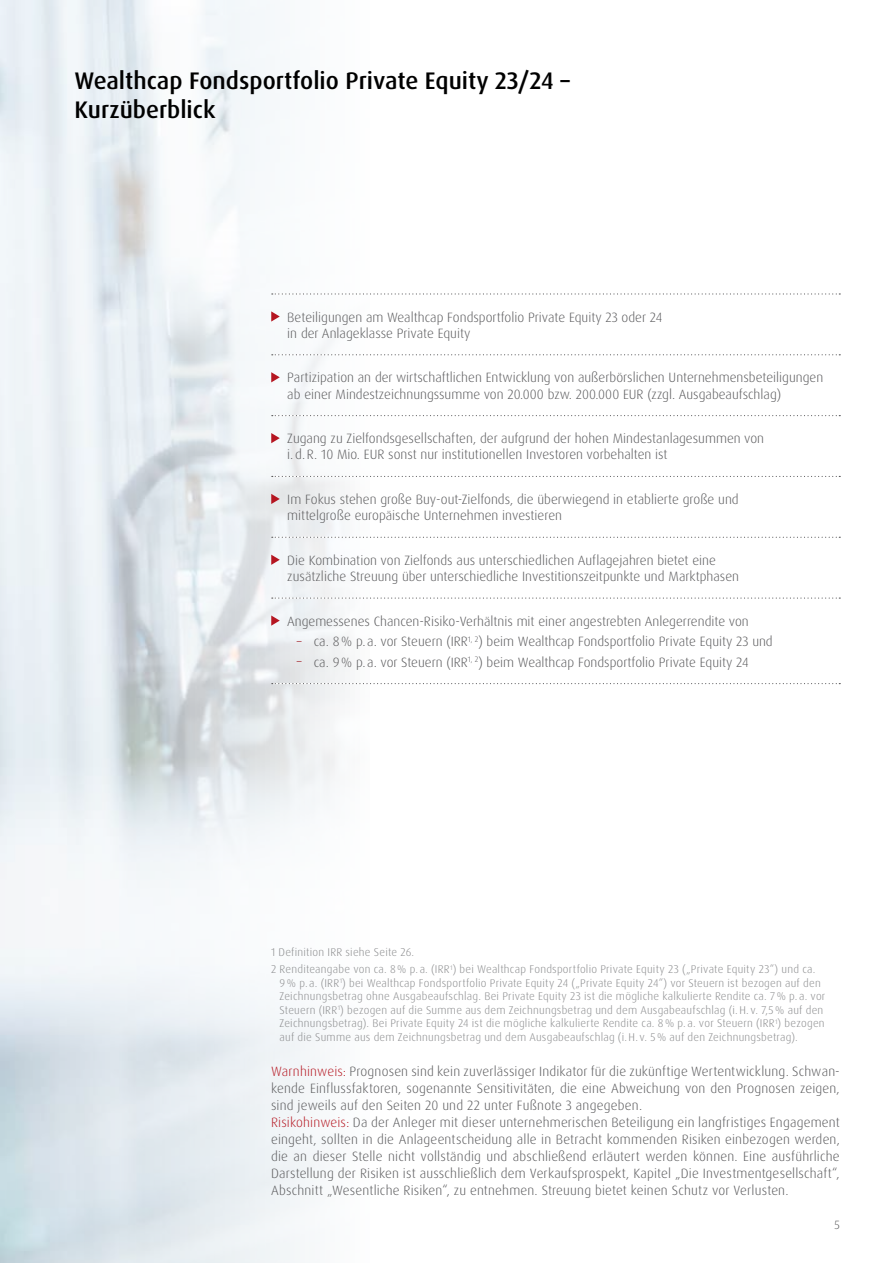
<style>
.page{position:relative;width:893px;height:1263px;background:#fff}
.page>*{position:absolute;margin:0;border:0;box-sizing:border-box;transform-origin:0 0}
.t1{font:500 24px/28.5px "Dax OT";color:#000}
.t2{font:300 13.5px/17px "Dax OT";color:#58585a}
.t3{font:300 12px "Dax OT";color:#58585a}
.t4{font:300 11.25px/13.5px "Dax OT";letter-spacing:.02em;color:#87888a}
.s1{color:#9e141c}
.s2{color:#b51621}
</style>
<div class="page">
<svg style="left:272px;top:293px;width:568px;height:2px"></svg>
<svg style="left:272px;top:354px;width:568px;height:1px"></svg>
<svg style="left:272px;top:415px;width:568px;height:1px"></svg>
<svg style="left:272px;top:476px;width:568px;height:1px"></svg>
<svg style="left:272px;top:537px;width:568px;height:1px"></svg>
<svg style="left:272px;top:597px;width:568px;height:2px"></svg>
<svg style="left:272px;top:683px;width:568px;height:1px"></svg>
<svg style="left:271px;top:311px;width:9px;height:11px"></svg>
<svg style="left:271px;top:372px;width:9px;height:10px"></svg>
<svg style="left:271px;top:433px;width:9px;height:10px"></svg>
<svg style="left:271px;top:494px;width:9px;height:10px"></svg>
<svg style="left:271px;top:555px;width:9px;height:10px"></svg>
<svg style="left:271px;top:615px;width:9px;height:11px"></svg>
<h1 class="t1" style="left:75px;top:67px;width:497px">Wealthcap Fondsportfolio Private Equity 23/24 –<br>Kurzüberblick</h1>
<p class="t2" style="left:287px;top:309px;width:376px;line-height:16.2px">Beteiligungen am Wealthcap Fondsportfolio Private Equity 23 oder 24 in der Anlageklasse Private Equity</p>
<p class="t2" style="left:287px;top:370px;width:537px;line-height:16.2px">Partizipation an der wirtschaftlichen Entwicklung von außerbörslichen Unternehmensbeteiligungen ab einer Mindestzeichnungssumme von 20.000 bzw. 200.000 EUR (zzgl. Ausgabeaufschlag)</p>
<p class="t2" style="left:287px;top:431px;width:478px;line-height:16.2px">Zugang zu Zielfondsgesellschaften, der aufgrund der hohen Mindestanlagesummen von i.d.R. 10 Mio. EUR sonst nur institutionellen Investoren vorbehalten ist</p>
<p class="t2" style="left:287px;top:491px;width:453px;line-height:16.2px">Im Fokus stehen große Buy-out-Zielfonds, die überwiegend in etablierte große und mittelgroße europäische Unternehmen investieren</p>
<p class="t2" style="left:287px;top:552px;width:453px;line-height:16.2px">Die Kombination von Zielfonds aus unterschiedlichen Auflagejahren bietet eine zusätzliche Streuung über unterschiedliche Investitionszeitpunkte und Marktphasen</p>
<p class="t2" style="left:287px;top:613px;width:463px">Angemessenes Chancen-Risiko-Verhältnis mit einer angestrebten Anlegerrendite von</p>
<p class="t2" style="left:297px;top:633px;width:477px"><span class="s1">–</span> ca. 8% p. a. vor Steuern (IRR<sup>1,</sup> <sup>2</sup>) beim Wealthcap Fondsportfolio Private Equity 23 und</p>
<p class="t2" style="left:297px;top:654px;width:453px"><span class="s1">–</span> ca. 9% p. a. vor Steuern (IRR<sup>1,</sup> <sup>2</sup>) beim Wealthcap Fondsportfolio Private Equity 24</p>
<p class="t4" style="left:271px;top:943px;width:546px;line-height:17.7px">1 Definition IRR siehe Seite 26.<br>2 Renditeangabe von ca. 8% p. a. (IRR<sup>1</sup>) bei Wealthcap Fondsportfolio Private Equity 23 („Private Equity 23“) und ca.</p>
<p class="t4" style="left:280px;top:976px;width:547px">9% p. a. (IRR<sup>1</sup>) bei Wealthcap Fondsportfolio Private Equity 24 („Private Equity 24“) vor Steuern ist bezogen auf den Zeichnungsbetrag ohne Ausgabeaufschlag. Bei Private Equity 23 ist die mögliche kalkulierte Rendite ca. 7% p. a. vor Steuern (IRR<sup>1</sup>) bezogen auf die Summe aus dem Zeichnungsbetrag und dem Ausgabeaufschlag (i.H. v. 7,5% auf den Zeichnungsbetrag). Bei Private Equity 24 ist die mögliche kalkulierte Rendite ca. 8% p. a. vor Steuern (IRR<sup>1</sup>) bezogen auf die Summe aus dem Zeichnungsbetrag und dem Ausgabeaufschlag (i.H. v. 5% auf den Zeichnungsbetrag).</p>
<p class="t2" style="left:271px;top:1063px;width:570px"><span class="s2">Warnhinweis:</span> Prognosen sind kein zuverlässiger Indikator für die zukünftige Wertentwicklung. Schwan&shy;kende Einflussfaktoren, sogenannte Sensitivitäten, die eine Abweichung von den Prognosen zeigen, sind jeweils auf den Seiten 20 und 22 unter Fußnote 3 angegeben.<br><span class="s2">Risikohinweis:</span> Da der Anleger mit dieser unternehmerischen Beteiligung ein langfristiges Engagement eingeht, sollten in die Anlageentscheidung alle in Betracht kommenden Risiken einbezogen werden, die an dieser Stelle nicht vollständig und abschließend erläutert werden können. Eine ausführliche Darstellung der Risiken ist ausschließlich dem Verkaufsprospekt, Kapitel „Die Investmentgesellschaft“, Abschnitt „Wesentliche Risiken“, zu entnehmen. Streuung bietet keinen Schutz vor Verlusten.</p>
<p class="t3" style="left:834px;top:1217px;width:7px">5</p>
</div>
